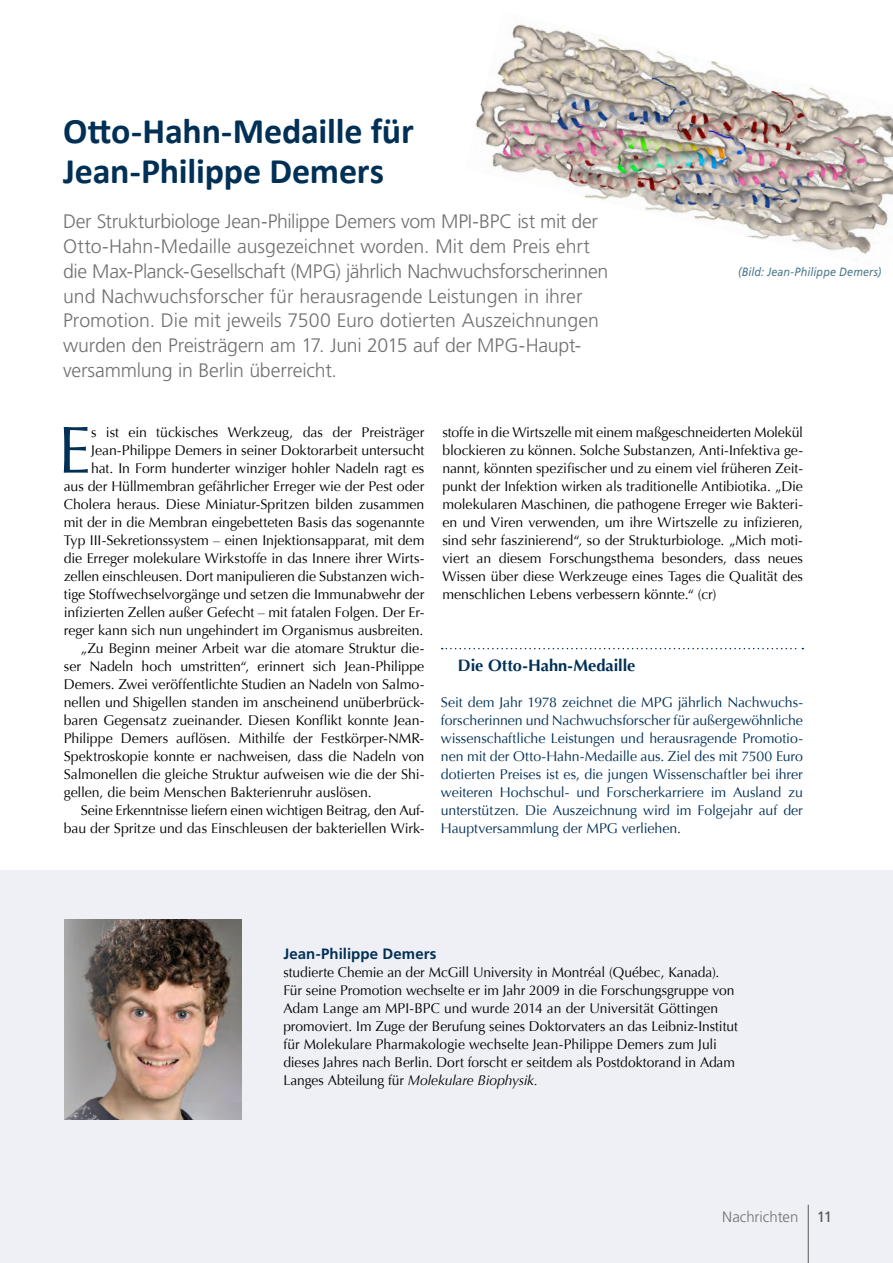
<style>
.page{position:relative;width:893px;height:1263px;background:#fff}
.page>*{position:absolute;margin:0;border:0;box-sizing:border-box;transform-origin:0 0}
.t1{font:66.6px "Optima";color:#003056}
.t2{font:700 36px/40.5px "Calibri";letter-spacing:-.005em;color:#003056}
.t3{font:300 19.5px/24.8px "Frutiger";letter-spacing:-.01em;color:#707172}
.t4{font:700 16.5px "Optima";color:#003056}
.t5{font:700 15px "Frutiger";letter-spacing:.005em;color:#003056}
.t6{font:300 15px "Frutiger";letter-spacing:-.005em;color:#707172}
.t7{font:14.1px/18px "Optima";letter-spacing:-.005em;color:#000}
.t8{font:14.1px/18px "Optima";letter-spacing:-.005em;color:#003056;text-align:justify}
.t9{font:italic 12px "Frutiger LT Std";letter-spacing:.015em;color:#4e798c;scale:.9 1}
.s1{font-style:italic}
.s2{font-weight:400;color:#58585a}
</style>
<div class="page">
<div style="left:0;top:870px;width:893px;height:393px;background:#eff0f5"></div>
<img style="left:475px;top:24px;width:418px;height:230px">
<hr style="left:808px;top:1205px;width:1px;height:58px;background:#58585a">
<img style="left:64px;top:919px;width:178px;height:201px">
<svg style="left:442px;top:648px;width:361px;height:1px"></svg>
<h2 class="t2" style="left:63px;top:111px;width:352px">Otto-Hahn-Medaille für<br>Jean-Philippe Demers</h2>
<p class="t3" style="left:63px;top:209px;width:547px">Der Strukturbiologe Jean-Philippe Demers vom MPI-BPC ist mit der Otto-Hahn-Medaille ausgezeichnet worden. Mit dem Preis ehrt die Max-Planck-Gesellschaft (MPG) jährlich Nachwuchsforscherinnen und Nachwuchsforscher für herausragende Leistungen in ihrer Promotion. Die mit jeweils 7500 Euro dotierten Auszeichnungen wurden den Preisträgern am 17. Juni 2015 auf der MPG-Haupt&shy;versammlung in Berlin überreicht.</p>
<p class="t9" style="left:738px;top:264px;width:161px">(Bild: Jean-Philippe Demers)</p>
<h1 class="t1" style="left:58px;top:411px;width:35px">E</h1>
<p class="t7" style="left:91px;top:423px;width:335px">s ist ein tückisches Werkzeug, das der Preisträger</p>
<p class="t7" style="left:91px;top:441px;width:335px">Jean-Philippe Demers in seiner Doktorarbeit untersucht</p>
<p class="t7" style="left:91px;top:459px;width:335px">hat. In Form hunderter winziger hohler Nadeln ragt es</p>
<p class="t7" style="left:64px;top:477px;width:362px">aus der Hüllmembran gefährlicher Erreger wie der Pest oder</p>
<p class="t7" style="left:64px;top:495px;width:362px">Cholera heraus. Diese Miniatur-Spritzen bilden zusammen</p>
<p class="t7" style="left:64px;top:513px;width:362px">mit der in die Membran eingebetteten Basis das sogenannte</p>
<p class="t7" style="left:64px;top:531px;width:362px">Typ III-Sekretionssystem – einen Injektionsapparat, mit dem</p>
<p class="t7" style="left:64px;top:549px;width:362px">die Erreger molekulare Wirkstoffe in das Innere ihrer Wirts-</p>
<p class="t7" style="left:64px;top:567px;width:362px">zellen einschleusen. Dort manipulieren die Substanzen wich-</p>
<p class="t7" style="left:64px;top:585px;width:362px">tige Stoffwechselvorgänge und setzen die Immunabwehr der</p>
<p class="t7" style="left:64px;top:603px;width:362px">infizierten Zellen außer Gefecht – mit fatalen Folgen. Der Er-</p>
<p class="t7" style="left:64px;top:621px;width:361px">reger kann sich nun ungehindert im Organismus ausbreiten.</p>
<p class="t7" style="left:81px;top:639px;width:345px">„Zu Beginn meiner Arbeit war die atomare Struktur die-</p>
<p class="t7" style="left:64px;top:657px;width:362px">ser Nadeln hoch umstritten“, erinnert sich Jean-Philippe</p>
<p class="t7" style="left:64px;top:675px;width:362px">Demers. Zwei veröffentlichte Studien an Nadeln von Salmo-</p>
<p class="t7" style="left:64px;top:693px;width:362px">nellen und Shigellen standen im anscheinend unüberbrück-</p>
<p class="t7" style="left:64px;top:711px;width:362px">baren Gegensatz zueinander. Diesen Konflikt konnte Jean-</p>
<p class="t7" style="left:64px;top:729px;width:362px">Philippe Demers auflösen. Mithilfe der Festkörper-NMR-</p>
<p class="t7" style="left:64px;top:747px;width:362px">Spektroskopie konnte er nachweisen, dass die Nadeln von</p>
<p class="t7" style="left:64px;top:765px;width:362px">Salmonellen die gleiche Struktur aufweisen wie die der Shi-</p>
<p class="t7" style="left:64px;top:783px;width:309px">gellen, die beim Menschen Bakterienruhr auslösen.</p>
<p class="t7" style="left:81px;top:801px;width:345px">Seine Erkenntnisse liefern einen wichtigen Beitrag, den Auf-</p>
<p class="t7" style="left:64px;top:819px;width:362px">bau der Spritze und das Einschleusen der bakteriellen Wirk-</p>
<p class="t7" style="left:442px;top:423px;width:362px;text-align:justify">stoffe in die Wirtszelle mit einem maßgeschneiderten Molekül blockieren zu können. Solche Substanzen, Anti-Infektiva ge&shy;nannt, könnten spezifischer und zu einem viel früheren Zeit&shy;punkt der Infektion wirken als traditionelle Antibiotika. „Die molekularen Maschinen, die pathogene Erreger wie Bakteri&shy;en und Viren verwenden, um ihre Wirtszelle zu infizieren, sind sehr faszinierend“, so der Strukturbiologe. „Mich moti&shy;viert an diesem Forschungsthema besonders, dass neues Wissen über diese Werkzeuge eines Tages die Qualität des menschlichen Lebens verbessern könnte.“ (cr)</p>
<p class="t4" style="left:458px;top:655px;width:179px">Die Otto-Hahn-Medaille</p>
<p class="t8" style="left:441px;top:693px;width:364px">Seit dem Jahr 1978 zeichnet die MPG jährlich Nachwuchs&shy;forscherinnen und Nachwuchsforscher für außergewöhnliche wissenschaftliche Leistungen und herausragende Promotio&shy;nen mit der Otto-Hahn-Medaille aus. Ziel des mit 7500 Euro dotierten Preises ist es, die jungen Wissenschaftler bei ihrer weiteren Hochschul- und Forscherkarriere im Ausland zu unterstützen. Die Auszeichnung wird im Folgejahr auf der Hauptversammlung der MPG verliehen.</p>
<p class="t5" style="left:283px;top:945px;width:155px">Jean-Philippe Demers</p>
<p class="t7" style="left:283px;top:963px;width:456px">studierte Chemie an der McGill University in Montréal (Québec, Kanada).<br>Für seine Promotion wechselte er im Jahr 2009 in die Forschungsgruppe von Adam Lange am MPI-BPC und wurde 2014 an der Universität Göttingen promoviert. Im Zuge der Berufung seines Doktorvaters an das Leibniz-Institut für Molekulare Pharmakologie wechselte Jean-Philippe Demers zum Juli dieses Jahres nach Berlin. Dort forscht er seitdem als Postdoktorand in Adam Langes Abteilung für <span class="s1">Molekulare Biophysik.</span></p>
<p class="t6" style="left:722px;top:1208px;width:112px">Nachrichten <span class="s2">11</span></p>
</div>
